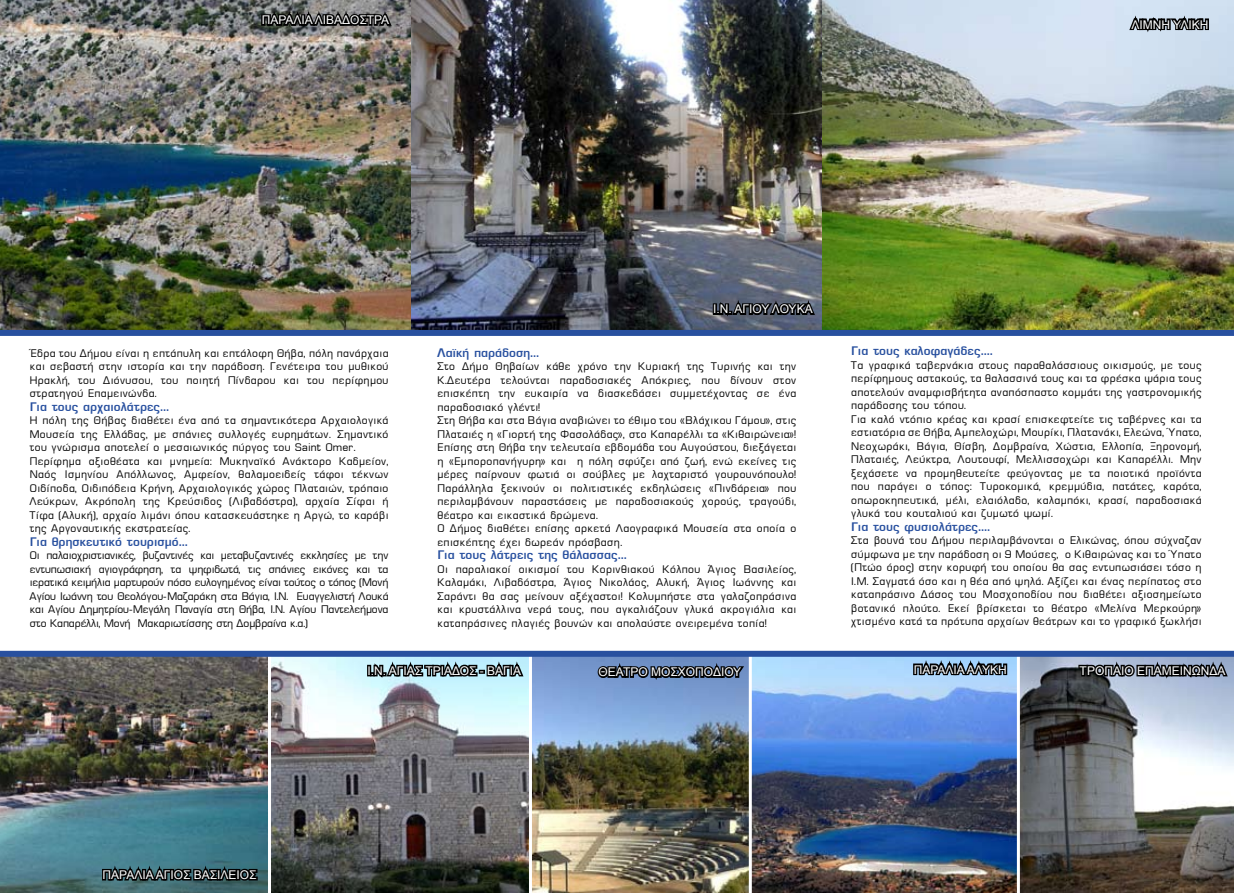
<style>
.page{position:relative;width:1234px;height:893px;background:#fff}
.page>*{position:absolute;margin:0;border:0;box-sizing:border-box;transform-origin:0 0}
.t1{font:13.5px "UB Europa Bold";color:#28509f}
.t2{font:12px/13.5px "UB Europa";color:#000;text-align:justify}
.t3{font:12px "Arial";color:#fff}
</style>
<div class="page">
<img style="left:0;top:657px;width:268px;height:236px">
<svg style="left:1019px;top:657px;width:214px;height:236px;background:#7d7e7f"></svg>
<img style="left:532px;top:657px;width:216px;height:236px">
<img style="left:0;top:0;width:411px;height:330px">
<svg style="left:271px;top:657px;width:258px;height:236px;background:#7a7e7f"></svg>
<img style="left:748px;top:657px;width:269px;height:236px">
<div style="left:0;top:651px;width:1233px;height:6px;background:#28509f"></div>
<img style="left:411px;top:0;width:411px;height:330px">
<img style="left:822px;top:0;width:411px;height:330px">
<div style="left:0;top:330px;width:1233px;height:6px;background:#28509f"></div>
<svg style="left:259px;top:4px;width:134px;height:24px;background:#494a49"></svg>
<div style="left:712px;top:303px;width:4px;height:12px;border:3px solid #000"></div>
<svg style="left:716px;top:293px;width:101px;height:28px;background:#424853"></svg>
<svg style="left:1126px;top:3px;width:84px;height:35px;background:#98a4af"></svg>
<svg style="left:100px;top:859px;width:159px;height:24px;background:#27454c"></svg>
<div style="left:367px;top:665px;width:4px;height:11px;border:3px solid #000"></div>
<svg style="left:370px;top:656px;width:155px;height:27px;background:#7c9aa5"></svg>
<svg style="left:595px;top:656px;width:151px;height:29px;background:#485f83"></svg>
<svg style="left:911px;top:656px;width:97px;height:21px;background:#546c84"></svg>
<svg style="left:1076px;top:650px;width:153px;height:34px;background:#5c6a85"></svg>
<p class="t3" style="left:262px;top:12px;width:129px">ΠΑΡΑΛΙΑ ΛΙΒΑΔΟΣΤΡΑ</p>
<p class="t3" style="left:1131px;top:16px;width:78px">ΛΙΜΝΗ ΥΛΙΚΗ</p>
<p class="t2" style="left:29px;top:346px;width:360px">Έδρα του Δήμου είναι η επτάπυλη και επτάλοφη Θήβα, πόλη πανάρχαια και σεβαστή στην ιστορία και την παράδοση. Γενέτειρα του μυθικού Ηρακλή, του Διόνυσου, του ποιητή Πίνδαρου και του περίφημου στρατηγού Επαμεινώνδα.</p>
<p class="t1" style="left:29px;top:400px;width:141px">Για τους αρχαιολάτρες...</p>
<p class="t2" style="left:29px;top:414px;width:360px;text-align:left">Η πόλη της Θήβας διαθέτει ένα από τα σημαντικότερα Αρχαιολογικά Μουσεία της Ελλάδας, με σπάνιες συλλογές ευρημάτων. Σημαντικό του γνώρισμα αποτελεί ο μεσαιωνικός πύργος του Saint Omer.<br>Περίφημα αξιοθέατα και μνημεία: Μυκηναϊκό Ανάκτορο Καδμείον, Ναός Ισμηνίου Απόλλωνος, Αμφείον, θαλαμοειδείς τάφοι τέκνων Οιδίποδα, Οιδιπόδεια Κρήνη, Αρχαιολογικός χώρος Πλαταιών, τρόπαιο Λεύκρων, Ακρόπολη της Κρεύσιδος (Λιβαδόστρα), αρχαία Σίφαι ή Τίφα (Αλυκή), αρχαίο λιμάνι όπου κατασκευάστηκε η Αργώ, το καράβι της Αργοναυτικής εκστρατείας.</p>
<p class="t1" style="left:29px;top:535px;width:160px">Για θρησκευτικό τουρισμό...</p>
<p class="t2" style="left:29px;top:549px;width:360px">Οι παλαιοχριστιανικές, βυζαντινές και μεταβυζαντινές εκκλησίες με την εντυπωσιακή αγιογράφηση, τα ψηφιδωτά, τις σπάνιες εικόνες και τα ιερατικά κειμήλια μαρτυρούν πόσο ευλογημένος είναι τούτος ο τόπος (Μονή Αγίου Ιωάννη του Θεολόγου-Μαζαράκη στα Βάγια, Ι.Ν. Ευαγγελιστή Λουκά και Αγίου Δημητρίου-Μεγάλη Παναγία στη Θήβα, Ι.Ν. Αγίου Παντελεήμονα στο Καπαρέλλι, Μονή Μακαριωτίσσης στη Δομβραίνα κ.α.)</p>
<p class="t3" style="left:713px;top:301px;width:101px">Ι.Ν. ΑΓΙΟΥ ΛΟΥΚΑ</p>
<p class="t1" style="left:436px;top:346px;width:104px">Λαϊκή παράδοση...</p>
<p class="t2" style="left:436px;top:360px;width:360px;text-align:left">Στο Δήμο Θηβαίων κάθε χρόνο την Κυριακή της Τυρινής και την Κ.Δευτέρα τελούνται παραδοσιακές Απόκριες, που δίνουν στον επισκέπτη την ευκαιρία να διασκεδάσει συμμετέχοντας σε ένα παραδοσιακό γλέντι!<br>Στη Θήβα και στα Βάγια αναβιώνει το έθιμο του «Βλάχικου Γάμου», στις Πλαταιές η «Γιορτή της Φασολάδας», στο Καπαρέλλι τα «Κιθαιρώνεια»!<br>Επίσης στη Θήβα την τελευταία εβδομάδα του Αυγούστου, διεξάγεται η «Εμποροπανήγυρη» και η πόλη σφύζει από ζωή, ενώ εκείνες τις μέρες παίρνουν φωτιά οι σούβλες με λαχταριστό γουρουνόπουλο!<br>Παράλληλα ξεκινούν οι πολιτιστικές εκδηλώσεις «Πινδάρεια» που περιλαμβάνουν παραστάσεις με παραδοσιακούς χορούς, τραγούδι, θέατρο και εικαστικά δρώμενα.<br>Ο Δήμος διαθέτει επίσης αρκετά Λαογραφικά Μουσεία στα οποία ο επισκέπτης έχει δωρεάν πρόσβαση.</p>
<p class="t1" style="left:436px;top:548px;width:191px">Για τους λάτρεις της θάλασσας...</p>
<p class="t2" style="left:436px;top:562px;width:360px">Οι παραλιακοί οικισμοί του Κορινθιακού Κόλπου Άγιος Βασιλείος, Καλαμάκι, Λιβαδόστρα, Άγιος Νικολάος, Αλυκή, Άγιος Ιωάννης και Σαράντι θα σας μείνουν αξέχαστοι! Κολυμπήστε στα γαλαζοπράσινα και κρυστάλλινα νερά τους, που αγκαλιάζουν γλυκά ακρογιάλια και καταπράσινες πλαγιές βουνών και απολαύστε ονειρεμένα τοπία!</p>
<p class="t1" style="left:850px;top:344px;width:143px">Για τους καλοφαγάδες....</p>
<p class="t2" style="left:850px;top:358px;width:352px;text-align:left">Τα γραφικά ταβερνάκια στους παραθαλάσσιους οικισμούς, με τους περίφημους αστακούς, τα θαλασσινά τους και τα φρέσκα ψάρια τους αποτελούν αναμφισβήτητα αναπόσπαστο κομμάτι της γαστρονομικής παράδοσης του τόπου.<br>Για καλό ντόπιο κρέας και κρασί επισκεφτείτε τις ταβέρνες και τα εστιατόρια σε Θήβα, Αμπελοχώρι, Μουρίκι, Πλατανάκι, Ελεώνα, Ύπατο, Νεοχωράκι, Βάγια, Θίσβη, Δομβραίνα, Χώστια, Ελλοπία, Ξηρονομή, Πλαταιές, Λεύκτρα, Λουτουφί, Μελλισσοχώρι και Καπαρέλλι. Μην ξεχάσετε να προμηθευτείτε φεύγοντας με τα ποιοτικά προϊόντα που παράγει ο τόπος: Τυροκομικά, κρεμμύδια, πατάτες, καρότα, οπωροκηπευτικά, μέλι, ελαιόλαδο, καλαμπόκι, κρασί, παραδοσιακά γλυκά του κουταλιού και ζυμωτό ψωμί.</p>
<p class="t1" style="left:850px;top:520px;width:141px">Για τους φυσιολάτρες....</p>
<p class="t2" style="left:850px;top:534px;width:352px">Στα βουνά του Δήμου περιλαμβάνονται ο Ελικώνας, όπου σύχναζαν σύμφωνα με την παράδοση οι 9 Μούσες, ο Κιθαιρώνας και το Ύπατο (Πτώο όρος) στην κορυφή του οποίου θα σας εντυπωσιάσει τόσο η Ι.Μ. Σαγματά όσο και η θέα από ψηλά. Αξίζει και ένας περίπατος στο καταπράσινο Δάσος του Μοσχοποδίου που διαθέτει αξιοσημείωτο βοτανικό πλούτο. Εκεί βρίσκεται το θέατρο «Μελίνα Μερκούρη» χτισμένο κατά τα πρότυπα αρχαίων θεάτρων και το γραφικό ξωκλήσι</p>
<p class="t3" style="left:102px;top:867px;width:156px">ΠΑΡΑΛΙΑ ΑΓΙΟΣ ΒΑΣΙΛΕΙΟΣ</p>
<p class="t3" style="left:367px;top:663px;width:155px">Ι.Ν. ΑΓΙΑΣ ΤΡΙΑΔΟΣ - ΒΑΓΙΑ</p>
<p class="t3" style="left:598px;top:664px;width:144px">ΘΕΑΤΡΟ ΜΟΣΧΟΠΟΔΙΟΥ</p>
<p class="t3" style="left:913px;top:661px;width:94px">ΠΑΡΑΛΙΑ ΑΛΥΚΗ</p>
<p class="t3" style="left:1079px;top:663px;width:147px">ΤΡΟΠΑΙΟ ΕΠΑΜΕΙΝΩΝΔΑ</p>
</div>
